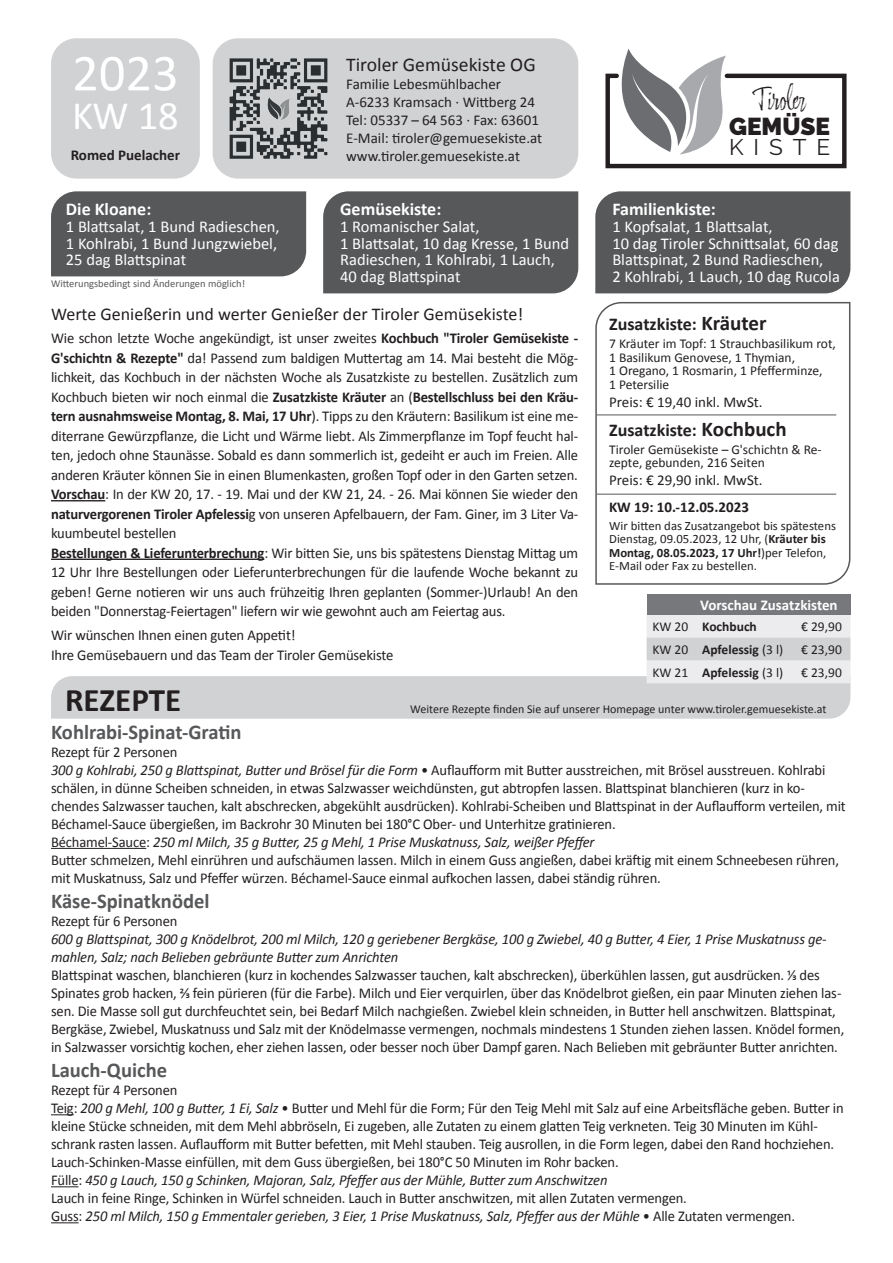
<style>
.page{position:relative;width:893px;height:1263px;background:#fff}
.page>*{position:absolute;margin:0;border:0;box-sizing:border-box;transform-origin:0 0}
.t1{font:52.5px "Calibri";color:#fff}
.t2{font:40.5px "Calibri";color:#fff}
.t3{font:700 33px "Calibri";color:#231f20}
.t4{font:27.3px "Adore You";color:#231f20}
.t5{font:900 24.3px "Raleway";color:#231f20}
.t6{font:22.65px "Raleway";letter-spacing:.44em;color:#231f20}
.t7{font:700 21px "Calibri";color:#57585a}
.t8{font:19.5px "Calibri";color:#231f20}
.t9{font:18px "Calibri";color:#231f20}
.t10{font:700 18px "Calibri";color:#231f20}
.t11{font:700 18px "Calibri";color:#fff}
.t12{font:16.5px/16.5px "Calibri";color:#fff}
.t13{font:15px/18px "Calibri";letter-spacing:-.01em;color:#231f20}
.t14{font:italic 15px/18px "Calibri";letter-spacing:-.01em;color:#231f20}
.t15{font:700 15px "Calibri";color:#231f20}
.t16{font:700 15px "Calibri";color:#fff}
.t17{font:13.5px/13.5px "Calibri";color:#231f20}
.t18{font:700 13.5px "Calibri";color:#231f20}
.t19{font:12.75px/13.5px "Calibri";color:#231f20}
.t20{font:12px "Calibri";color:#231f20}
.t21{font:10.5px "Calibri";color:#57585a}
.s1{font-weight:700}
.s2{font-size:21px}
.s3{font-weight:400}
.s4{font-style:italic}
</style>
<div class="page">
<hr style="left:51px;top:500px;width:54px;height:1px;background:#231f20">
<hr style="left:51px;top:559px;width:213px;height:1px;background:#231f20">
<div style="left:213px;top:38px;width:365px;height:141px;background:#d1d2d4;border-radius:26px"></div>
<div style="left:51px;top:38px;width:149px;height:141px;background:#d1d2d4;border-radius:26px"></div>
<div style="left:323px;top:191px;width:255px;height:102px;background:#57585a"></div>
<div style="left:595px;top:191px;width:255px;height:102px;background:#57585a"></div>
<div style="left:51px;top:191px;width:255px;height:85px;background:#57585a"></div>
<img style="left:229px;top:58px;width:99px;height:101px">
<svg style="left:595px;top:301px;width:256px;height:284px"></svg>
<hr style="left:597px;top:414px;width:239px;height:1px;background:#57585a">
<hr style="left:597px;top:494px;width:239px;height:1px;background:#57585a">
<svg style="left:605px;top:49px;width:242px;height:120px"></svg>
<hr style="left:51px;top:848px;width:95px;height:1px;background:#231f20">
<svg style="left:51px;top:1114px;width:23px;height:1px"></svg>
<svg style="left:51px;top:1186px;width:28px;height:1px"></svg>
<svg style="left:51px;top:1222px;width:28px;height:1px"></svg>
<svg style="left:51px;top:614px;width:799px;height:105px"></svg>
<div style="left:647px;top:594px;width:203px;height:20px;background:#76787b"></div>
<h1 class="t1" style="left:72px;top:40px;width:108px">2023</h1>
<h2 class="t2" style="left:72px;top:90px;width:108px">KW 18</h2>
<p class="t15" style="left:71px;top:146px;width:111px">Romed Puelacher</p>
<p class="t11" style="left:66px;top:198px;width:87px">Die Kloane:</p>
<p class="t12" style="left:66px;top:218px;width:215px">1 Blattsalat, 1 Bund Radieschen,<br>1 Kohlrabi, 1 Bund Jungzwiebel,<br>25 dag Blattspinat</p>
<p class="t21" style="left:51px;top:277px;width:196px">Witterungsbedingt sind Änderungen möglich!</p>
<h3 class="t8" style="left:346px;top:52px;width:191px">Tiroler Gemüsekiste OG</h3>
<p class="t13" style="left:346px;top:75px;width:198px">Familie Lebesmühlbacher<br>A-6233 Kramsach · Wittberg 24<br>Tel: 05337 – 64 563 · Fax: 63601<br>E-Mail: tiroler@gemuesekiste.at www.tiroler.gemuesekiste.at</p>
<p class="t11" style="left:340px;top:198px;width:103px">Gemüsekiste:</p>
<p class="t12" style="left:340px;top:218px;width:230px">1 Romanischer Salat,<br>1 Blattsalat, 10 dag Kresse, 1 Bund<br>Radieschen, 1 Kohlrabi, 1 Lauch,<br>40 dag Blattspinat</p>
<p class="t9" style="left:51px;top:302px;width:474px">Werte Genießerin und werter Genießer der Tiroler Gemüsekiste!</p>
<p class="t13" style="left:51px;top:329px;width:529px;line-height:19.5px">Wie schon letzte Woche angekündigt, ist unser zweites <span class="s1">Kochbuch "Tiroler Gemüsekiste - G'schichtn &amp; Rezepte"</span> da! Passend zum baldigen Muttertag am 14. Mai besteht die Mög&shy;lichkeit, das Kochbuch in der nächsten Woche als Zusatzkiste zu bestellen. Zusätzlich zum Kochbuch bieten wir noch einmal die <span class="s1">Zusatzkiste Kräuter</span> an (<span class="s1">Bestellschluss bei den Kräu&shy;tern ausnahmsweise Montag, 8. Mai, 17 Uhr</span>). Tipps zu den Kräutern: Basilikum ist eine me&shy;diterrane Gewürzpflanze, die Licht und Wärme liebt. Als Zimmerpflanze im Topf feucht hal&shy;ten, jedoch ohne Staunässe. Sobald es dann sommerlich ist, gedeiht er auch im Freien. Alle anderen Kräuter können Sie in einen Blumenkasten, großen Topf oder in den Garten setzen.<br><span class="s1">Vorschau</span>: In der KW 20, 17. - 19. Mai und der KW 21, 24. - 26. Mai können Sie wieder den <span class="s1">naturvergorenen Tiroler Apfelessi</span>g von unseren Apfelbauern, der Fam. Giner, im 3 Liter Va&shy;kuumbeutel bestellen<br><span class="s1">Bestellungen &amp; Lieferunterbrechung</span>: Wir bitten Sie, uns bis spätestens Dienstag Mittag um 12 Uhr Ihre Bestellungen oder Lieferunterbrechungen für die laufende Woche bekannt zu geben! Gerne notieren wir uns auch frühzeitig Ihren geplanten (Sommer-)Urlaub! An den beiden "Donnerstag-Feiertagen" liefern wir wie gewohnt auch am Feiertag aus.</p>
<p class="t13" style="left:51px;top:625px;width:344px;line-height:19.5px">Wir wünschen Ihnen einen guten Appetit!<br>Ihre Gemüsebauern und das Team der Tiroler Gemüsekiste</p>
<h3 class="t4" style="left:753px;top:84px;width:55px">Tiroler</h3>
<h3 class="t5" style="left:729px;top:113px;width:103px">GEMÜSE</h3>
<h3 class="t6" style="left:729px;top:134px;width:103px">KISTE</h3>
<p class="t11" style="left:612px;top:198px;width:105px">Familienkiste:</p>
<p class="t12" style="left:612px;top:218px;width:229px">1 Kopfsalat, 1 Blattsalat,<br>10 dag Tiroler Schnittsalat, 60 dag<br>Blattspinat, 2 Bund Radieschen,<br>2 Kohlrabi, 1 Lauch, 10 dag Rucola</p>
<p class="t10" style="left:609px;top:313px;width:159px">Zusatzkiste: <span class="s2">Kräuter</span></p>
<p class="t17" style="left:609px;top:337px;width:228px">7 Kräuter im Topf: 1 Strauchbasilikum rot,<br>1 Basilikum Genovese, 1 Thymian,<br>1 Oregano, 1 Rosmarin, 1 Pfefferminze,<br>1 Petersilie</p>
<p class="t13" style="left:609px;top:393px;width:155px">Preis: € 19,40 inkl. MwSt.</p>
<p class="t10" style="left:609px;top:419px;width:179px">Zusatzkiste: <span class="s2">Kochbuch</span></p>
<p class="t17" style="left:609px;top:443px;width:214px">Tiroler Gemüsekiste – G'schichtn &amp; Re&shy;zepte, gebunden, 216 Seiten</p>
<p class="t13" style="left:609px;top:471px;width:155px">Preis: € 29,90 inkl. MwSt.</p>
<p class="t15" style="left:609px;top:497px;width:141px">KW 19: 10.-12.05.2023</p>
<p class="t19" style="left:609px;top:519px;width:228px">Wir bitten das Zusatzangebot bis spätestens Dienstag, 09.05.2023, 12 Uhr, (<span class="s1">Kräuter bis Montag, 08.05.2023, 17 Uhr!</span>)per Telefon, E-Mail oder Fax zu bestellen.</p>
<p class="t16" style="left:700px;top:595px;width:139px">Vorschau Zusatzkisten</p>
<p class="t18" style="left:653px;top:617px;width:106px"><span class="s3">KW 20</span> Kochbuch</p>
<p class="t17" style="left:801px;top:619px;width:42px">€ 29,90</p>
<p class="t18" style="left:653px;top:640px;width:132px"><span class="s3">KW 20</span> Apfelessig <span class="s3">(3 l)</span></p>
<p class="t17" style="left:801px;top:642px;width:42px">€ 23,90</p>
<p class="t18" style="left:653px;top:663px;width:132px"><span class="s3">KW 21</span> Apfelessig <span class="s3">(3 l)</span></p>
<p class="t17" style="left:801px;top:665px;width:42px">€ 23,90</p>
<h3 class="t3" style="left:65px;top:678px;width:118px">REZEPTE</h3>
<p class="t20" style="left:410px;top:702px;width:418px">Weitere Rezepte finden Sie auf unserer Homepage unter www.tiroler.gemuesekiste.at</p>
<h3 class="t7" style="left:51px;top:718px;width:192px">Kohlrabi-Spinat-Gratin</h3>
<p class="t13" style="left:51px;top:743px;width:796px">Rezept für 2 Personen<br><span class="s4">300 g Kohlrabi, 250 g Blattspinat, Butter und Brösel für die Form</span> • Auflaufform mit Butter ausstreichen, mit Brösel ausstreuen. Kohlrabi schälen, in dünne Scheiben schneiden, in etwas Salzwasser weichdünsten, gut abtropfen lassen. Blattspinat blanchieren (kurz in ko&shy;chendes Salzwasser tauchen, kalt abschrecken, abgekühlt ausdrücken). Kohlrabi-Scheiben und Blattspinat in der Auflaufform verteilen, mit Béchamel-Sauce übergießen, im Backrohr 30 Minuten bei 180°C Ober- und Unterhitze gratinieren.<br>Béchamel-Sauce: <span class="s4">250 ml Milch, 35 g Butter, 25 g Mehl, 1 Prise Muskatnuss, Salz, weißer Pfeffer<br></span>Butter schmelzen, Mehl einrühren und aufschäumen lassen. Milch in einem Guss angießen, dabei kräftig mit einem Schneebesen rühren, mit Muskatnuss, Salz und Pfeffer würzen. Béchamel-Sauce einmal aufkochen lassen, dabei ständig rühren.</p>
<h3 class="t7" style="left:51px;top:887px;width:160px">Käse-Spinatknödel</h3>
<p class="t13" style="left:51px;top:912px;width:128px">Rezept für 6 Personen</p>
<p class="t14" style="left:51px;top:929px;width:777px">600 g Blattspinat, 300 g Knödelbrot, 200 ml Milch, 120 g geriebener Bergkäse, 100 g Zwiebel, 40 g Butter, 4 Eier, 1 Prise Muskatnuss ge&shy;mahlen, Salz; nach Belieben gebräunte Butter zum Anrichten</p>
<p class="t13" style="left:51px;top:966px;width:795px">Blattspinat waschen, blanchieren (kurz in kochendes Salzwasser tauchen, kalt abschrecken), überkühlen lassen, gut ausdrücken. 1/3 des Spinates grob hacken, 2/3 fein pürieren (für die Farbe). Milch und Eier verquirlen, über das Knödelbrot gießen, ein paar Minuten ziehen las&shy;sen. Die Masse soll gut durchfeuchtet sein, bei Bedarf Milch nachgießen. Zwiebel klein schneiden, in Butter hell anschwitzen. Blattspinat, Bergkäse, Zwiebel, Muskatnuss und Salz mit der Knödelmasse vermengen, nochmals mindestens 1 Stunden ziehen lassen. Knödel formen, in Salzwasser vorsichtig kochen, eher ziehen lassen, oder besser noch über Dampf garen. Nach Belieben mit gebräunter Butter anrichten.</p>
<h3 class="t7" style="left:51px;top:1057px;width:118px">Lauch-Quiche</h3>
<p class="t13" style="left:51px;top:1081px;width:794px">Rezept für 4 Personen<br>Teig: <span class="s4">200 g Mehl, 100 g Butter, 1 Ei, Salz</span> • Butter und Mehl für die Form; Für den Teig Mehl mit Salz auf eine Arbeitsfläche geben. Butter in kleine Stücke schneiden, mit dem Mehl abbröseln, Ei zugeben, alle Zutaten zu einem glatten Teig verkneten. Teig 30 Minuten im Kühl&shy;schrank rasten lassen. Auflaufform mit Butter befetten, mit Mehl stauben. Teig ausrollen, in die Form legen, dabei den Rand hochziehen.<br>Lauch-Schinken-Masse einfüllen, mit dem Guss übergießen, bei 180°C 50 Minuten im Rohr backen.<br>Fülle: <span class="s4">450 g Lauch, 150 g Schinken, Majoran, Salz, Pfeffer aus der Mühle, Butter zum Anschwitzen<br></span>Lauch in feine Ringe, Schinken in Würfel schneiden. Lauch in Butter anschwitzen, mit allen Zutaten vermengen.<br>Guss: <span class="s4">250 ml Milch, 150 g Emmentaler gerieben, 3 Eier, 1 Prise Muskatnuss, Salz, Pfeffer aus der Mühle</span> • Alle Zutaten vermengen.</p>
</div>
